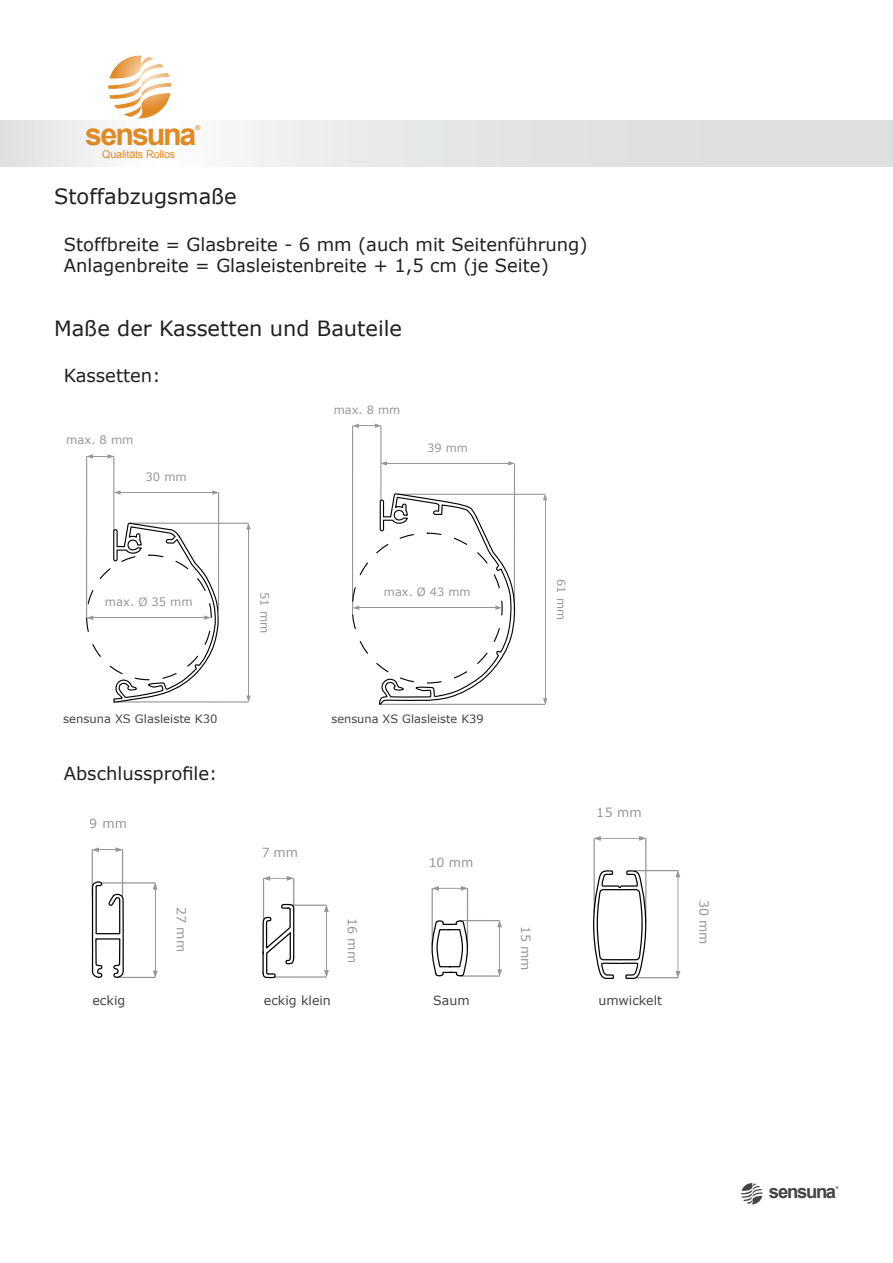
<style>
.page{position:relative;width:893px;height:1263px;background:#fff}
.page>*{position:absolute;margin:0;border:0;box-sizing:border-box;transform-origin:0 0}
.t1{font:700 30.45px "Arial";letter-spacing:-.07em;color:#e28924}
.t2{font:21px "Verdana";color:#231f20}
.t3{font:700 18.45px "Arial";letter-spacing:-.07em;color:#434445}
.t4{font:18px/21.6px "Verdana";color:#231f20}
.t5{font:12.6px "Verdana";color:#969696}
.t6{font:12.6px "Verdana";color:#434445}
.t7{font:11.55px "Verdana";color:#434445}
.t8{font:11.55px "Verdana";color:#969696}
.t9{font:11.55px "Verdana";color:#969797}
.t10{font:11.4px "Verdana";color:#434445}
.t11{font:11.4px "Verdana";color:#969696}
.t12{font:11.4px "Verdana";color:#969797}
.t13{font:10.8px "Arial";letter-spacing:-.02em;color:#e28924}
.t14{font:700 6.45px "Arial";color:#e28924}
.t15{font:700 3.9px "Arial";color:#434445}
</style>
<div class="page">
<svg style="left:741px;top:1183px;width:21px;height:21px"></svg>
<svg style="left:0;top:120px;width:893px;height:47px"></svg>
<svg style="left:108px;top:70px;width:59px;height:48px"></svg>
<svg style="left:113px;top:41px;width:68px;height:68px"></svg>
<svg style="left:153px;top:882px;width:5px;height:8px"></svg>
<hr style="left:101px;top:882px;width:54px;height:1px;background:#969696">
<hr style="left:155px;top:889px;width:1px;height:84px;background:#969696">
<svg style="left:153px;top:971px;width:5px;height:7px"></svg>
<hr style="left:117px;top:977px;width:38px;height:1px;background:#969696">
<svg style="left:91px;top:847px;width:34px;height:131px"></svg>
<svg style="left:324px;top:906px;width:5px;height:6px"></svg>
<hr style="left:292px;top:904px;width:35px;height:2px;background:#969696">
<hr style="left:326px;top:908px;width:1px;height:63px;background:#969696">
<svg style="left:324px;top:970px;width:5px;height:7px"></svg>
<hr style="left:275px;top:976px;width:51px;height:2px;background:#969696">
<svg style="left:262px;top:876px;width:34px;height:103px"></svg>
<hr style="left:262px;top:952px;width:2px;height:21px;background:#040503">
<hr style="left:432px;top:888px;width:1px;height:58px;background:#969696">
<svg style="left:431px;top:886px;width:36px;height:5px"></svg>
<hr style="left:467px;top:888px;width:1px;height:60px;background:#969696">
<svg style="left:497px;top:921px;width:5px;height:6px"></svg>
<hr style="left:460px;top:920px;width:40px;height:1px;background:#969696">
<hr style="left:499px;top:925px;width:1px;height:46px;background:#969696">
<svg style="left:497px;top:969px;width:5px;height:6px"></svg>
<hr style="left:460px;top:975px;width:40px;height:2px;background:#969696">
<svg style="left:431px;top:920px;width:38px;height:57px"></svg>
<svg style="left:595px;top:836px;width:6px;height:5px"></svg>
<hr style="left:593px;top:838px;width:2px;height:75px;background:#969696">
<hr style="left:599px;top:838px;width:43px;height:1px;background:#969696">
<svg style="left:639px;top:836px;width:6px;height:5px"></svg>
<hr style="left:645px;top:838px;width:1px;height:84px;background:#969696">
<svg style="left:675px;top:870px;width:5px;height:7px"></svg>
<hr style="left:634px;top:870px;width:44px;height:1px;background:#969696">
<hr style="left:677px;top:875px;width:1px;height:98px;background:#969696">
<svg style="left:676px;top:971px;width:4px;height:7px"></svg>
<hr style="left:636px;top:977px;width:42px;height:1px;background:#969696">
<svg style="left:593px;top:869px;width:54px;height:110px"></svg>
<hr style="left:514px;top:463px;width:1px;height:149px;background:#969797">
<hr style="left:352px;top:426px;width:1px;height:190px;background:#969797">
<hr style="left:380px;top:426px;width:1px;height:75px;background:#969797">
<svg style="left:543px;top:494px;width:4px;height:6px"></svg>
<hr style="left:397px;top:494px;width:148px;height:1px;background:#969797">
<hr style="left:381px;top:704px;width:164px;height:1px;background:#969797">
<hr style="left:545px;top:497px;width:1px;height:202px;background:#969797">
<svg style="left:543px;top:698px;width:4px;height:7px"></svg>
<svg style="left:380px;top:461px;width:7px;height:5px"></svg>
<hr style="left:386px;top:463px;width:126px;height:1px;background:#969797">
<svg style="left:508px;top:461px;width:7px;height:4px"></svg>
<svg style="left:352px;top:424px;width:30px;height:4px"></svg>
<svg style="left:379px;top:493px;width:139px;height:212px"></svg>
<svg style="left:353px;top:606px;width:6px;height:4px"></svg>
<hr style="left:359px;top:607px;width:137px;height:1px;background:#969696">
<svg style="left:246px;top:523px;width:5px;height:7px"></svg>
<hr style="left:129px;top:523px;width:119px;height:1px;background:#969797">
<hr style="left:116px;top:701px;width:133px;height:1px;background:#969797">
<hr style="left:113px;top:456px;width:1px;height:75px;background:#969797">
<hr style="left:248px;top:527px;width:1px;height:169px;background:#969797">
<svg style="left:246px;top:696px;width:5px;height:6px"></svg>
<svg style="left:114px;top:490px;width:7px;height:5px"></svg>
<hr style="left:218px;top:492px;width:1px;height:124px;background:#969797">
<hr style="left:119px;top:492px;width:98px;height:1px;background:#969797">
<svg style="left:212px;top:490px;width:7px;height:5px"></svg>
<svg style="left:87px;top:616px;width:6px;height:4px"></svg>
<hr style="left:87px;top:617px;width:120px;height:1px;background:#969696">
<hr style="left:86px;top:456px;width:1px;height:162px;background:#969797">
<svg style="left:86px;top:454px;width:28px;height:5px"></svg>
<svg style="left:113px;top:522px;width:107px;height:181px"></svg>
<div style="left:113px;top:529px;width:5px;height:32px;border:1px solid #040503;border-radius:2px"></div>
<p class="t14" style="left:195px;top:123px;width:6px">®</p>
<h1 class="t1" style="left:85px;top:114px;width:113px">sensuna</h1>
<p class="t13" style="left:102px;top:147px;width:74px">Qualitäts Rollos</p>
<p class="t2" style="left:54px;top:182px;width:184px">Stoffabzugsmaße</p>
<p class="t4" style="left:64px;top:233px;width:525px">Stoffbreite = Glasbreite - 6 mm (auch mit Seitenführung)<br>Anlagenbreite = Glasleistenbreite + 1,5 cm (je Seite)</p>
<p class="t2" style="left:54px;top:314px;width:350px">Maße der Kassetten und Bauteile</p>
<p class="t4" style="left:64px;top:364px;width:98px">Kassetten:</p>
<p class="t9" style="left:66px;top:432px;width:69px">max. 8 mm</p>
<p class="t9" style="left:146px;top:468px;width:43px">30 mm</p>
<p class="t12" style="left:334px;top:402px;width:68px">max. 8 mm</p>
<p class="t12" style="left:427px;top:439px;width:42px">39 mm</p>
<p class="t8" style="left:105px;top:594px;width:89px">max. Ø 35 mm</p>
<p class="t8" style="left:273px;top:592px;width:43px;rotate:90deg">51 mm</p>
<p class="t7" style="left:63px;top:711px;width:156px">sensuna XS Glasleiste K30</p>
<p class="t4" style="left:64px;top:762px;width:155px">Abschlussprofile:</p>
<p class="t5" style="left:90px;top:815px;width:38px">9 mm</p>
<p class="t5" style="left:190px;top:907px;width:46px;rotate:90deg">27 mm</p>
<p class="t5" style="left:261px;top:844px;width:38px">7 mm</p>
<p class="t11" style="left:384px;top:584px;width:88px">max. Ø 43 mm</p>
<p class="t11" style="left:569px;top:579px;width:42px;rotate:90deg">61 mm</p>
<p class="t10" style="left:331px;top:711px;width:154px">sensuna XS Glasleiste K39</p>
<p class="t5" style="left:361px;top:918px;width:46px;rotate:90deg">16 mm</p>
<p class="t5" style="left:428px;top:854px;width:46px">10 mm</p>
<p class="t5" style="left:534px;top:926px;width:46px;rotate:90deg">15 mm</p>
<p class="t6" style="left:92px;top:992px;width:34px">eckig</p>
<p class="t6" style="left:264px;top:992px;width:69px">eckig klein</p>
<p class="t6" style="left:433px;top:992px;width:38px">Saum</p>
<p class="t5" style="left:597px;top:804px;width:46px">15 mm</p>
<p class="t6" style="left:598px;top:992px;width:65px">umwickelt</p>
<p class="t5" style="left:713px;top:899px;width:46px;rotate:90deg">30 mm</p>
<p class="t15" style="left:836px;top:1185px;width:4px">®</p>
<p class="t3" style="left:769px;top:1179px;width:69px">sensuna</p>
</div>
